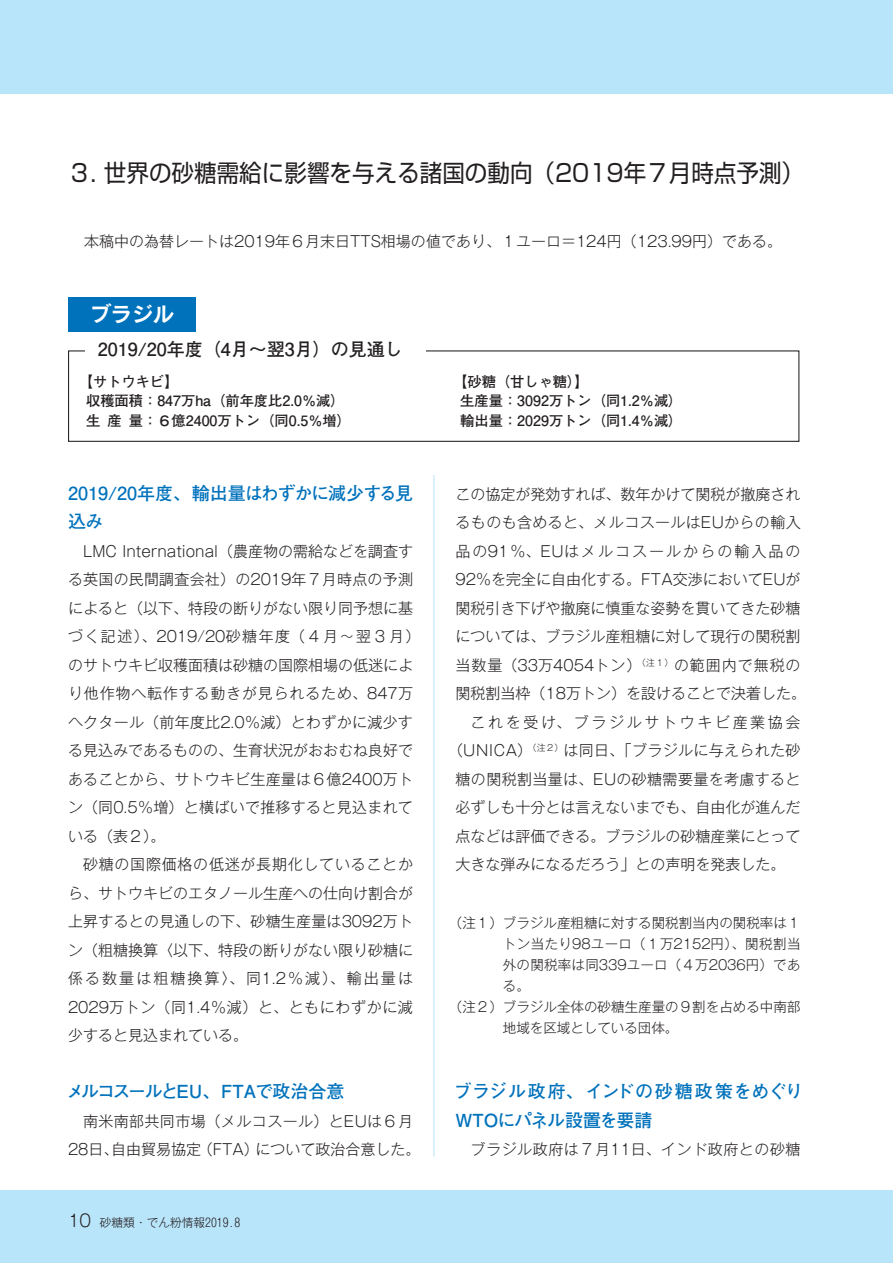
<style>
.page{position:relative;width:893px;height:1263px;background:#fff}
.page>*{position:absolute;margin:0;border:0;box-sizing:border-box;transform-origin:0 0}
.t1{font:24px "Shin Go Pr 5";color:#231f20;scale:.94 1}
.t2{font:21px "Rodin Pro B";color:#fff}
.t3{font:700 18px/28.5px "Futo Go B101 Pr 5";letter-spacing:-.01em;color:#0072bc}
.t4{font:700 18px/28.5px "Futo Go B101 Pr 5";letter-spacing:-.035em;color:#0072bc}
.t5{font:700 18px "Futo Go B101 Pr 5";color:#231f20}
.t6{font:700 18px "Futo Go B101 Pr 5";letter-spacing:-.055em;color:#0072bc}
.t7{font:300 15px/28.5px "Gothic MB101 Pr 5";color:#231f20}
.t8{font:300 15px "Gothic MB101 Pr 5";letter-spacing:.025em;color:#231f20}
.t9{font:300 15px "Gothic MB101 Pr 5";letter-spacing:.065em;color:#231f20}
.t10{font:300 15px "Gothic MB101 Pr 5";letter-spacing:.135em;color:#231f20}
.t11{font:300 15px "Gothic MB101 Pr 5";letter-spacing:.035em;color:#231f20}
.t12{font:300 15px "Gothic MB101 Pr 5";letter-spacing:.175em;color:#231f20}
.t13{font:700 14.25px "Futo Go B101 Pr 5";color:#231f20}
.t14{font:300 13.5px "Gothic MB101 Pr 5";color:#231f20}
.t15{font:300 13.5px "Gothic MB101 Pr 5";letter-spacing:.035em;color:#231f20}
.t16{font:300 13.5px "Gothic MB101 Pr 5";letter-spacing:.02em;color:#231f20}
.t17{font:300 11.7px "Gothic MB101 Pr 5";color:#231f20}
.s1{font-size:16.95px}
</style>
<div class="page">
<div style="left:0;top:1191px;width:893px;height:72px;background:#b9e5fa"></div>
<div style="left:0;top:0;width:893px;height:94px;background:#b9e5fa"></div>
<hr style="left:433px;top:145px;width:1px;height:1012px;background:#b9e5fa">
<div style="left:68px;top:145px;width:733px;height:330px;background:#fff"></div>
<div style="left:68px;top:297px;width:128px;height:35px;background:#0072bc"></div>
<div style="left:68px;top:350px;width:731px;height:92px;border:1px solid #231f20"></div>
<div style="left:85px;top:340px;width:340px;height:22px;background:#fff"></div>
<h1 class="t1" style="left:68px;top:153px;width:785px">３. 世界の砂糖需給に影響を与える諸国の動向（2019年７月時点予測）</h1>
<p class="t7" style="left:84px;top:225px;width:700px">本稿中の為替レートは2019年６月末日TTS相場の値であり、１ユーロ＝124円（123.99円）である。</p>
<h2 class="t2" style="left:90px;top:300px;width:85px">ブラジル</h2>
<p class="t5" style="left:98px;top:335px;width:307px">2019/20年度（4月～翌3月）の見通し</p>
<p class="t13" style="left:79px;top:370px;width:101px">【サトウキビ】</p>
<p class="t13" style="left:453px;top:370px;width:137px">【砂糖（甘しゃ糖）】</p>
<p class="t13" style="left:86px;top:389px;width:260px">収穫面積：847万ha（前年度比2.0％減）</p>
<p class="t13" style="left:460px;top:389px;width:224px">生産量：3092万トン（同1.2％減）</p>
<p class="t13" style="left:86px;top:409px;width:266px">生産量：６億2400万トン（同0.5％増）</p>
<p class="t13" style="left:460px;top:409px;width:224px">輸出量：2029万トン（同1.4％減）</p>
<p class="t4" style="left:68px;top:478px;width:346px">2019/20年度、輸出量はわずかに減少する見込み</p>
<p class="t7" style="left:68px;top:536px;width:354px;text-indent:15px">LMC International（農産物の需給などを調査する英国の民間調査会社）の2019年７月時点の予測によると（以下、特段の断りがない限り同予想に基づく記述）、2019/20砂糖年度（４月～翌３月）のサトウキビ収穫面積は砂糖の国際相場の低迷により他作物へ転作する動きが見られるため、847万ヘクタール（前年度比2.0％減）とわずかに減少する見込みであるものの、生育状況がおおむね良好であることから、サトウキビ生産量は６億2400万トン（同0.5％増）と横ばいで推移すると見込まれている（表２）。</p>
<p class="t7" style="left:68px;top:849px;width:347px;text-align:justify;text-indent:15px">砂糖の国際価格の低迷が長期化していることから、サトウキビのエタノール生産への仕向け割合が上昇するとの見通しの下、砂糖生産量は3092万トン（粗糖換算〈以下、特段の断りがない限り砂糖に係る数量は粗糖換算〉、同1.2％減）、輸出量は2029万トン（同1.4％減）と、ともにわずかに減少すると見込まれている。</p>
<p class="t6" style="left:67px;top:1077px;width:279px">メルコスールとEU、FTAで政治合意</p>
<p class="t7" style="left:68px;top:1106px;width:354px;text-align:center">南米南部共同市場（メルコスール）とEUは６月<br>28日、自由貿易協定（FTA）について政治合意した。</p>
<p class="t17" style="left:68px;top:1212px;width:174px"><span class="s1">10</span> 砂糖類・でん粉情報2019.8</p>
<p class="t7" style="left:456px;top:479px;width:346px">この協定が発効すれば、数年かけて関税が撤廃され</p>
<p class="t8" style="left:456px;top:510px;width:347px">るものも含めると、メルコスールはEUからの輸入</p>
<p class="t10" style="left:456px;top:539px;width:346px">品の91％、EUはメルコスールからの輸入品の</p>
<p class="t7" style="left:456px;top:564px;width:346px">92％を完全に自由化する。FTA交渉においてEUが</p>
<p class="t7" style="left:456px;top:593px;width:346px">関税引き下げや撤廃に慎重な姿勢を貫いてきた砂糖</p>
<p class="t7" style="left:456px;top:621px;width:346px">については、ブラジル産粗糖に対して現行の関税割</p>
<p class="t9" style="left:456px;top:653px;width:347px">当数量（33万4054トン）<sup>（注１）</sup>の範囲内で無税の</p>
<p class="t7" style="left:456px;top:678px;width:352px">関税割当枠（18万トン）を設けることで決着した。</p>
<p class="t12" style="left:471px;top:710px;width:331px">これを受け、ブラジルサトウキビ産業協会</p>
<p class="t8" style="left:448px;top:738px;width:354px">（UNICA）<sup>（注２）</sup>は同日、「ブラジルに与えられた砂</p>
<p class="t8" style="left:456px;top:767px;width:347px">糖の関税割当量は、EUの砂糖需要量を考慮すると</p>
<p class="t7" style="left:456px;top:792px;width:346px">必ずしも十分とは言えないまでも、自由化が進んだ</p>
<p class="t7" style="left:456px;top:821px;width:346px">点などは評価できる。ブラジルの砂糖産業にとって</p>
<p class="t7" style="left:456px;top:849px;width:331px">大きな弾みになるだろう」との声明を発表した。</p>
<p class="t14" style="left:449px;top:911px;width:353px">（注１）ブラジル産粗糖に対する関税割当内の関税率は１</p>
<p class="t15" style="left:503px;top:932px;width:299px">トン当たり98ユーロ（１万2152円）、関税割当</p>
<p class="t16" style="left:503px;top:953px;width:299px">外の関税率は同339ユーロ（４万2036円）であ</p>
<p class="t14" style="left:503px;top:974px;width:28px">る。</p>
<p class="t14" style="left:449px;top:995px;width:353px">（注２）ブラジル全体の砂糖生産量の９割を占める中南部</p>
<p class="t14" style="left:503px;top:1016px;width:177px">地域を区域としている団体。</p>
<p class="t3" style="left:454px;top:1076px;width:351px">ブラジル政府、インドの砂糖政策をめぐり<br>WTOにパネル設置を要請</p>
<p class="t11" style="left:471px;top:1137px;width:332px">ブラジル政府は７月11日、インド政府との砂糖</p>
</div>
